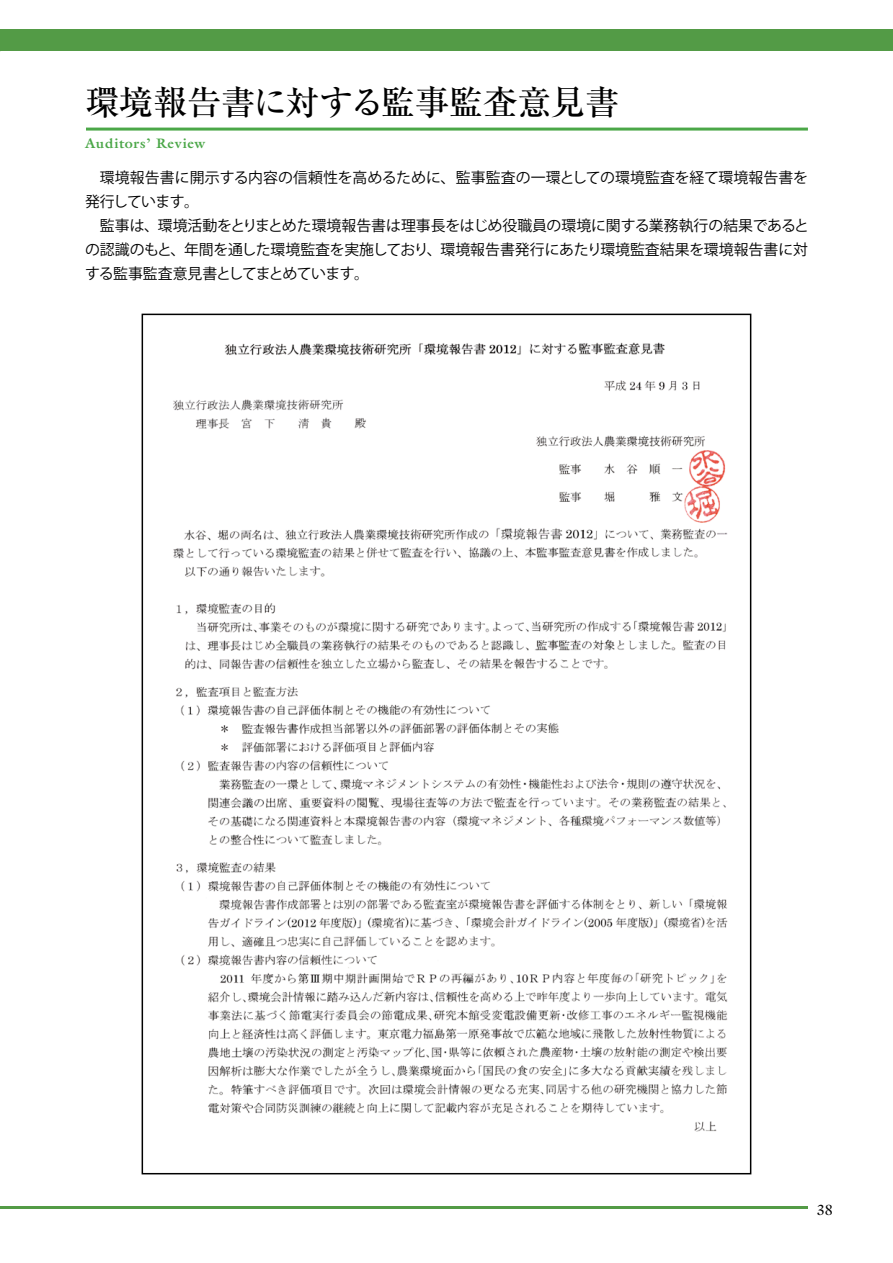
<style>
.page{position:relative;width:893px;height:1263px;background:#fff}
.page>*{position:absolute;margin:0;border:0;box-sizing:border-box;transform-origin:0 0}
.t1{font:500 34.05px "Ryumin Pro";color:#000}
.t2{font:14.85px/23.9px "Koz Go Pro";color:#000}
.t3{font:14.85px "Galliard";color:#000}
.t4{font:700 13.8px "Galliard";letter-spacing:.055em;color:#4ba748}
</style>
<div class="page">
<hr style="left:0;top:128px;width:808px;height:3px;background:#4ba748">
<hr style="left:0;top:1206px;width:808px;height:2px;background:#539b46">
<div style="left:0;top:30px;width:893px;height:21px;background:#539b46"></div>
<div style="left:0;top:85px;width:85px;height:51px;background:#fff"></div>
<img style="left:173px;top:342px;width:555px;height:790px">
<h1 class="t1" style="left:85px;top:75px;width:536px">環境報告書に対する監事監査意見書</h1>
<p class="t4" style="left:85px;top:134px;width:122px">Auditors’ Review</p>
<p class="t2" style="left:85px;top:166px;width:725px;text-indent:15px">環境報告書に開示する内容の信頼性を高めるために、監事監査の一環としての環境監査を経て環境報告書を発行しています。</p>
<p class="t2" style="left:85px;top:214px;width:726px;text-align:justify;text-indent:15px">監事は、環境活動をとりまとめた環境報告書は理事長をはじめ役職員の環境に関する業務執行の結果であるとの認識のもと、年間を通した環境監査を実施しており、環境報告書発行にあたり環境監査結果を環境報告書に対する監事監査意見書としてまとめています。</p>
<p class="t3" style="left:816px;top:1200px;width:18px">38</p>
</div>
